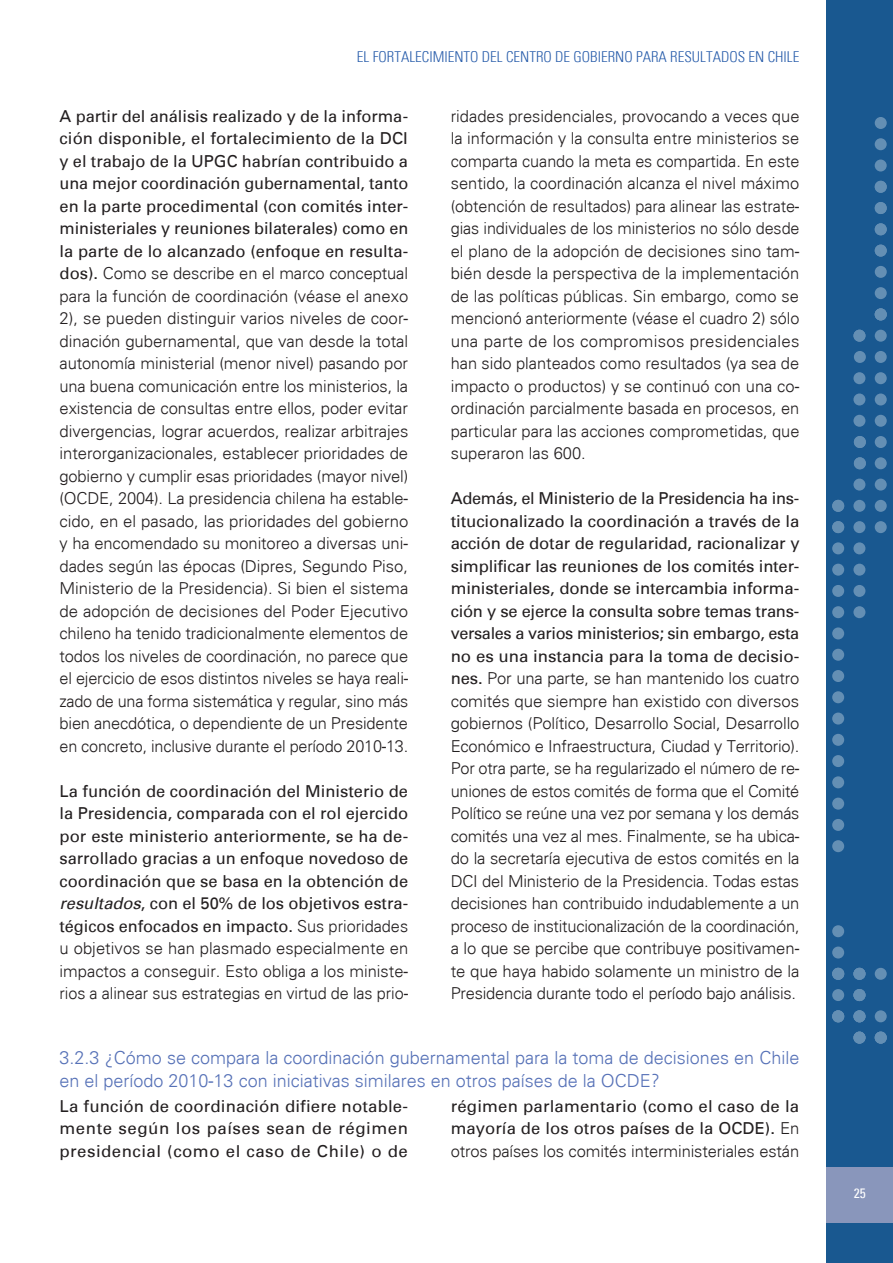
<style>
.page{position:relative;width:893px;height:1263px;background:#fff}
.page>*{position:absolute;margin:0;border:0;box-sizing:border-box;transform-origin:0 0}
.t1{font:300 18px/22.5px "Univers";color:#5671b7}
.Sin_espaciado{font:300 16.5px/22.5px "Univers";letter-spacing:-.015em;color:#231f20;text-align:justify}
.Sin_espaciado-2{font:16.5px/22.5px "Univers";letter-spacing:.005em;color:#231f20;text-align:justify}
.t2{font:300 condensed 15px "Univers";color:#275caa}
.t3{font:condensed 13.5px "Univers";color:#fff}
.s1{font-weight:400}
.s2{font-style:italic}
.s3{font-weight:300}
</style>
<div class="page">
<div style="left:826px;top:0;width:67px;height:1263px;background:#195890"></div>
<div style="left:875px;top:181px;width:12px;height:12px;background:#648fb4;border-radius:50%"></div>
<div style="left:875px;top:202px;width:12px;height:12px;background:#648fb4;border-radius:50%"></div>
<div style="left:875px;top:223px;width:12px;height:12px;background:#648fb4;border-radius:50%"></div>
<div style="left:875px;top:245px;width:12px;height:12px;background:#648fb4;border-radius:50%"></div>
<div style="left:875px;top:138px;width:12px;height:12px;background:#648fb4;border-radius:50%"></div>
<div style="left:875px;top:160px;width:12px;height:11px;background:#648fb4;border-radius:50%"></div>
<div style="left:875px;top:266px;width:12px;height:12px;background:#648fb4;border-radius:50%"></div>
<div style="left:853px;top:330px;width:12px;height:12px;background:#648fb4;border-radius:50%"></div>
<div style="left:854px;top:351px;width:12px;height:12px;background:#648fb4;border-radius:50%"></div>
<div style="left:854px;top:436px;width:12px;height:12px;background:#648fb4;border-radius:50%"></div>
<div style="left:854px;top:457px;width:12px;height:12px;background:#648fb4;border-radius:50%"></div>
<div style="left:832px;top:500px;width:12px;height:12px;background:#648fb4;border-radius:50%"></div>
<div style="left:832px;top:521px;width:12px;height:12px;background:#648fb4;border-radius:50%"></div>
<div style="left:875px;top:117px;width:12px;height:12px;background:#648fb4;border-radius:50%"></div>
<div style="left:875px;top:287px;width:12px;height:12px;background:#648fb4;border-radius:50%"></div>
<div style="left:875px;top:308px;width:12px;height:12px;background:#648fb4;border-radius:50%"></div>
<div style="left:875px;top:330px;width:12px;height:12px;background:#648fb4;border-radius:50%"></div>
<div style="left:875px;top:351px;width:12px;height:12px;background:#648fb4;border-radius:50%"></div>
<div style="left:875px;top:372px;width:12px;height:12px;background:#648fb4;border-radius:50%"></div>
<div style="left:875px;top:393px;width:12px;height:12px;background:#648fb4;border-radius:50%"></div>
<svg style="left:875px;top:415px;width:12px;height:12px"></svg>
<div style="left:875px;top:436px;width:12px;height:12px;background:#648fb4;border-radius:50%"></div>
<div style="left:875px;top:457px;width:12px;height:12px;background:#648fb4;border-radius:50%"></div>
<div style="left:875px;top:479px;width:12px;height:12px;background:#648fb4;border-radius:50%"></div>
<div style="left:875px;top:500px;width:12px;height:12px;background:#648fb4;border-radius:50%"></div>
<div style="left:875px;top:521px;width:12px;height:12px;background:#648fb4;border-radius:50%"></div>
<div style="left:875px;top:968px;width:12px;height:12px;background:#648fb4;border-radius:50%"></div>
<div style="left:875px;top:1010px;width:12px;height:12px;background:#648fb4;border-radius:50%"></div>
<div style="left:875px;top:1031px;width:12px;height:12px;background:#648fb4;border-radius:50%"></div>
<div style="left:853px;top:372px;width:12px;height:12px;background:#648fb4;border-radius:50%"></div>
<svg style="left:853px;top:393px;width:12px;height:12px"></svg>
<div style="left:853px;top:415px;width:12px;height:12px;background:#648fb4;border-radius:50%"></div>
<svg style="left:853px;top:479px;width:12px;height:12px"></svg>
<div style="left:853px;top:500px;width:12px;height:12px;background:#648fb4;border-radius:50%"></div>
<div style="left:853px;top:521px;width:12px;height:12px;background:#648fb4;border-radius:50%"></div>
<svg style="left:853px;top:542px;width:12px;height:12px"></svg>
<svg style="left:853px;top:564px;width:12px;height:12px"></svg>
<div style="left:853px;top:585px;width:12px;height:12px;background:#648fb4;border-radius:50%"></div>
<div style="left:853px;top:606px;width:12px;height:12px;background:#648fb4;border-radius:50%"></div>
<div style="left:853px;top:968px;width:12px;height:12px;background:#648fb4;border-radius:50%"></div>
<div style="left:853px;top:989px;width:12px;height:12px;background:#648fb4;border-radius:50%"></div>
<div style="left:853px;top:1010px;width:12px;height:12px;background:#648fb4;border-radius:50%"></div>
<div style="left:853px;top:1031px;width:12px;height:12px;background:#648fb4;border-radius:50%"></div>
<div style="left:832px;top:542px;width:12px;height:12px;background:#648fb4;border-radius:50%"></div>
<div style="left:832px;top:564px;width:12px;height:12px;background:#648fb4;border-radius:50%"></div>
<div style="left:832px;top:585px;width:12px;height:12px;background:#648fb4;border-radius:50%"></div>
<svg style="left:832px;top:606px;width:12px;height:12px"></svg>
<div style="left:832px;top:627px;width:12px;height:12px;background:#648fb4;border-radius:50%"></div>
<div style="left:832px;top:649px;width:12px;height:12px;background:#648fb4;border-radius:50%"></div>
<div style="left:832px;top:670px;width:12px;height:12px;background:#648fb4;border-radius:50%"></div>
<div style="left:832px;top:691px;width:12px;height:12px;background:#648fb4;border-radius:50%"></div>
<div style="left:832px;top:712px;width:12px;height:12px;background:#648fb4;border-radius:50%"></div>
<div style="left:832px;top:734px;width:12px;height:12px;background:#648fb4;border-radius:50%"></div>
<div style="left:832px;top:755px;width:12px;height:12px;background:#648fb4;border-radius:50%"></div>
<div style="left:832px;top:776px;width:12px;height:12px;background:#648fb4;border-radius:50%"></div>
<div style="left:832px;top:798px;width:12px;height:12px;background:#648fb4;border-radius:50%"></div>
<div style="left:832px;top:819px;width:12px;height:12px;background:#648fb4;border-radius:50%"></div>
<svg style="left:832px;top:840px;width:12px;height:12px"></svg>
<div style="left:832px;top:925px;width:12px;height:12px;background:#648fb4;border-radius:50%"></div>
<div style="left:832px;top:946px;width:12px;height:12px;background:#648fb4;border-radius:50%"></div>
<div style="left:832px;top:968px;width:12px;height:12px;background:#648fb4;border-radius:50%"></div>
<div style="left:832px;top:989px;width:12px;height:12px;background:#648fb4;border-radius:50%"></div>
<div style="left:832px;top:1010px;width:12px;height:12px;background:#648fb4;border-radius:50%"></div>
<div style="left:826px;top:1167px;width:67px;height:55px;background:#8996bb"></div>
<p class="t2" style="left:357px;top:48px;width:444px">EL FORTALECIMIENTO DEL CENTRO DE GOBIERNO PARA RESULTADOS EN CHILE</p>
<p class="Sin_espaciado" style="left:60px;top:104px;width:350px"><span class="s1">A partir del análisis realizado y de la informa&shy;ción disponible, el fortalecimiento de la DCI y el trabajo de la UPGC habrían contribuido a una mejor coordinación gubernamental, tanto en la parte procedimental (con comités inter&shy;ministeriales y reuniones bilaterales) como en la parte de lo alcanzado (enfoque en resulta&shy;dos).</span> Como se describe en el marco conceptual para la función de coordinación (véase el anexo 2), se pueden distinguir varios niveles de coor&shy;dinación gubernamental, que van desde la total autonomía ministerial (menor nivel) pasando por una buena comunicación entre los ministerios, la existencia de consultas entre ellos, poder evitar divergencias, lograr acuerdos, realizar arbitrajes interorganizacionales, establecer prioridades de gobierno y cumplir esas prioridades (mayor nivel) (OCDE, 2004). La presidencia chilena ha estable&shy;cido, en el pasado, las prioridades del gobierno y ha encomendado su monitoreo a diversas uni&shy;dades según las épocas (Dipres, Segundo Piso, Ministerio de la Presidencia). Si bien el sistema de adopción de decisiones del Poder Ejecutivo chileno ha tenido tradicionalmente elementos de todos los niveles de coordinación, no parece que el ejercicio de esos distintos niveles se haya reali&shy;zado de una forma sistemática y regular, sino más bien anecdótica, o dependiente de un Presidente en concreto, inclusive durante el período 2010-13.</p>
<p class="Sin_espaciado-2" style="left:60px;top:779px;width:350px">La función de coordinación del Ministerio de la Presidencia, comparada con el rol ejercido por este ministerio anteriormente, se ha de&shy;sarrollado gracias a un enfoque novedoso de coordinación que se basa en la obtención de <span class="s2">resultados</span>, con el 50% de los objetivos estra&shy;tégicos enfocados en impacto. <span class="s3">Sus prioridades u objetivos se han plasmado especialmente en impactos a conseguir. Esto obliga a los ministe&shy;rios a alinear sus estrategias en virtud de las prio-</span></p>
<p class="Sin_espaciado" style="left:451px;top:104px;width:350px">ridades presidenciales, provocando a veces que la información y la consulta entre ministerios se comparta cuando la meta es compartida. En este sentido, la coordinación alcanza el nivel máximo (obtención de resultados) para alinear las estrate&shy;gias individuales de los ministerios no sólo desde el plano de la adopción de decisiones sino tam&shy;bién desde la perspectiva de la implementación de las políticas públicas. Sin embargo, como se mencionó anteriormente (véase el cuadro 2) sólo una parte de los compromisos presidenciales han sido planteados como resultados (ya sea de impacto o productos) y se continuó con una co&shy;ordinación parcialmente basada en procesos, en particular para las acciones comprometidas, que superaron las 600.</p>
<p class="Sin_espaciado" style="left:451px;top:486px;width:350px"><span class="s1">Además, el Ministerio de la Presidencia ha ins&shy;titucionalizado la coordinación a través de la acción de dotar de regularidad, racionalizar y simplificar las reuniones de los comités inter&shy;ministeriales, donde se intercambia informa&shy;ción y se ejerce la consulta sobre temas trans&shy;versales a varios ministerios; sin embargo, esta no es una instancia para la toma de decisio&shy;nes.</span> Por una parte, se han mantenido los cuatro comités que siempre han existido con diversos gobiernos (Político, Desarrollo Social, Desarrollo Económico e Infraestructura, Ciudad y Territorio).<br>Por otra parte, se ha regularizado el número de re&shy;uniones de estos comités de forma que el Comité Político se reúne una vez por semana y los demás comités una vez al mes. Finalmente, se ha ubica&shy;do la secretaría ejecutiva de estos comités en la DCI del Ministerio de la Presidencia. Todas estas decisiones han contribuido indudablemente a un proceso de institucionalización de la coordinación, a lo que se percibe que contribuye positivamen&shy;te que haya habido solamente un ministro de la Presidencia durante todo el período bajo análisis.</p>
<p class="t1" style="left:60px;top:1046px;width:741px">3.2.3 ¿Cómo se compara la coordinación gubernamental para la toma de decisiones en Chile en el período 2010-13 con iniciativas similares en otros países de la OCDE?</p>
<p class="Sin_espaciado-2" style="left:60px;top:1094px;width:350px">La función de coordinación difiere notable&shy;mente según los países sean de régimen presidencial (como el caso de Chile) o de</p>
<p class="Sin_espaciado-2" style="left:451px;top:1094px;width:350px">régimen parlamentario (como el caso de la mayoría de los otros países de la OCDE). <span class="s3">En otros países los comités interministeriales están</span></p>
<p class="t3" style="left:854px;top:1184px;width:13px">25</p>
</div>
